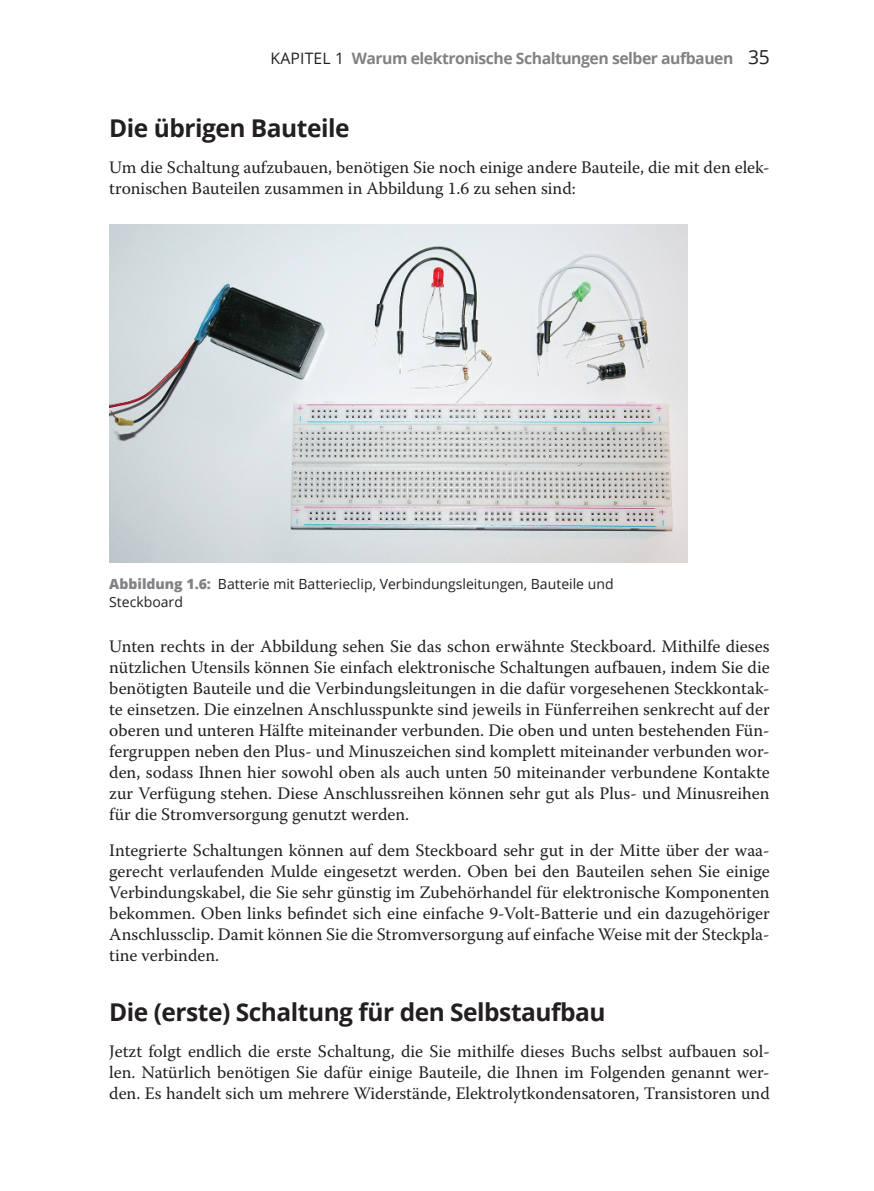
<style>
.page{position:relative;width:874px;height:1191px;background:#fff}
.page>*{position:absolute;margin:0;border:0;box-sizing:border-box;transform-origin:0 0}
.t1{font:700 24.5px "Open Sans";letter-spacing:-.02em;color:#231f20}
.t2{font:17.5px/21px "Warnock Pro";color:#231f20;text-align:justify}
.t3{font:700 15.75px "Open Sans";letter-spacing:-.03em;color:#808285}
.t4{font:14px/17.5px "Open Sans";color:#231f20}
.s1{font-weight:400;color:#231f20}
.s2{font-weight:400;font-size:19.25px;color:#231f20}
.s3{font-weight:800;color:#808285}
</style>
<div class="page">
<img style="left:109px;top:224px;width:578px;height:338px">
<p class="t3" style="left:270px;top:48px;width:500px"><span class="s1">KAPITEL 1</span> Warum elektronische Schaltungen selber aufbauen <span class="s2">35</span></p>
<h1 class="t1" style="left:109px;top:110px;width:242px">Die übrigen Bauteile</h1>
<p class="t2" style="left:109px;top:156px;width:661px">Um die Schaltung aufzubauen, benötigen Sie noch einige andere Bauteile, die mit den elek&shy;tronischen Bauteilen zusammen in Abbildung 1.6 zu sehen sind:</p>
<p class="t4" style="left:109px;top:575px;width:505px"><span class="s3">Abbildung 1.6:</span> Batterie mit Batterieclip, Verbindungsleitungen, Bauteile und<br>Steckboard</p>
<p class="t2" style="left:109px;top:636px;width:661px">Unten rechts in der Abbildung sehen Sie das schon erwähnte Steckboard. Mithilfe dieses nützlichen Utensils können Sie einfach elektronische Schaltungen aufbauen, indem Sie die benötigten Bauteile und die Verbindungsleitungen in die dafür vorgesehenen Steckkontak&shy;te einsetzen. Die einzelnen Anschlusspunkte sind jeweils in Fünferreihen senkrecht auf der oberen und unteren Hälfte miteinander verbunden. Die oben und unten bestehenden Fün&shy;fergruppen neben den Plus- und Minuszeichen sind komplett miteinander verbunden wor&shy;den, sodass Ihnen hier sowohl oben als auch unten 50 miteinander verbundene Kontakte zur Verfügung stehen. Diese Anschlussreihen können sehr gut als Plus- und Minusreihen für die Stromversorgung genutzt werden.</p>
<p class="t2" style="left:109px;top:839px;width:661px">Integrierte Schaltungen können auf dem Steckboard sehr gut in der Mitte über der waa&shy;gerecht verlaufenden Mulde eingesetzt werden. Oben bei den Bauteilen sehen Sie einige Verbindungskabel, die Sie sehr günstig im Zubehörhandel für elektronische Komponenten bekommen. Oben links befindet sich eine einfache 9-Volt-Batterie und ein dazugehöriger Anschlussclip. Damit können Sie die Stromversorgung auf einfache Weise mit der Steckpla&shy;tine verbinden.</p>
<h1 class="t1" style="left:109px;top:994px;width:497px">Die (erste) Schaltung für den Selbstaufbau</h1>
<p class="t2" style="left:109px;top:1040px;width:661px">Jetzt folgt endlich die erste Schaltung, die Sie mithilfe dieses Buchs selbst aufbauen sol&shy;len. Natürlich benötigen Sie dafür einige Bauteile, die Ihnen im Folgenden genannt wer&shy;den. Es handelt sich um mehrere Widerstände, Elektrolytkondensatoren, Transistoren und</p>
</div>
